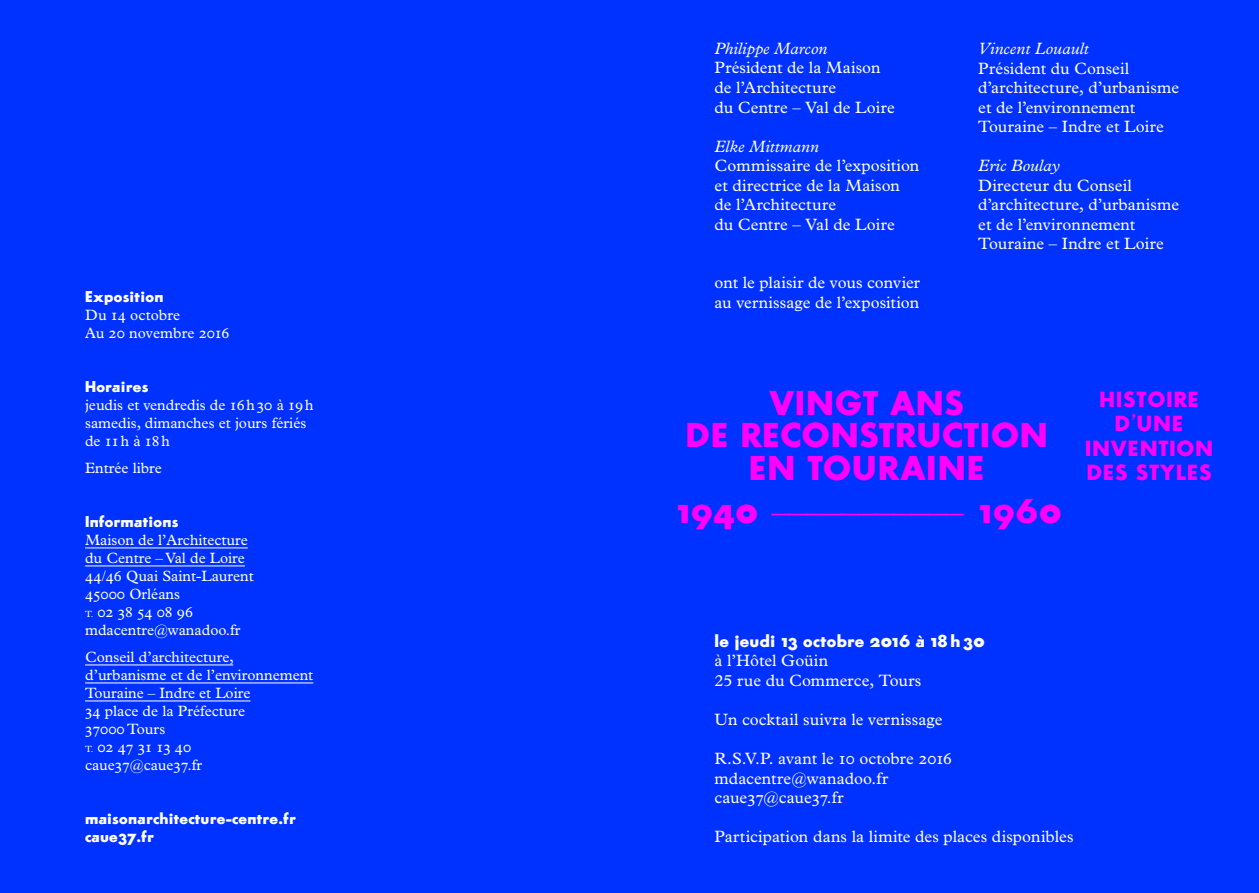
<style>
.page{position:relative;width:1259px;height:893px;background:#0032ff}
.page>*{position:absolute;margin:0;border:0;box-sizing:border-box;transform-origin:0 0}
.t1{font:700 33px/32.5px "Futura Classic";letter-spacing:.045em;color:#f0f;text-align:center}
.t2{font:300 33px "Futura Classic";color:#f0f}
.t3{font:700 21px/24.5px "Futura Classic";letter-spacing:.06em;color:#f0f;text-align:center}
.t4{font:16.5px/19.5px "Plantin MT Std";letter-spacing:.005em;color:#fff}
.t5{font:italic 16.5px "Plantin MT Std";letter-spacing:.005em;color:#fff}
.t6{font:700 16.5px "Futura Classic";letter-spacing:.015em;color:#fff}
.t7{font:15px/18px "Plantin MT Std";color:#fff}
.t8{font:700 15px/18px "Futura Classic";letter-spacing:.02em;color:#fff}
.s1{font-size:9px}
.s2{font-weight:700}
</style>
<div class="page">
<hr style="left:85px;top:548px;width:163px;height:1px;background:#fff">
<hr style="left:85px;top:566px;width:160px;height:1px;background:#fff">
<hr style="left:85px;top:665px;width:148px;height:1px;background:#fff">
<hr style="left:85px;top:683px;width:228px;height:1px;background:#fff">
<hr style="left:85px;top:701px;width:165px;height:1px;background:#fff">
<p class="t8" style="left:85px;top:287px;width:80px">Exposition</p>
<p class="t7" style="left:85px;top:306px;width:146px">Du 14 octobre<br>Au 20 novembre 2016</p>
<p class="t8" style="left:85px;top:377px;width:65px">Horaires</p>
<p class="t7" style="left:85px;top:396px;width:230px">jeudis et vendredis de 16h30 à 19h samedis, dimanches et jours fériés de 11h à 18h</p>
<p class="t7" style="left:85px;top:459px;width:78px">Entrée libre</p>
<p class="t8" style="left:85px;top:512px;width:95px">Informations</p>
<p class="t7" style="left:85px;top:531px;width:170px">Maison de l’Architecture du Centre – Val de Loire<br>44/46 Quai Saint-Laurent<br>45000 Orléans<br><span class="s1">T.</span> 02 38 54 08 96 mdacentre@wanadoo.fr</p>
<p class="t7" style="left:85px;top:648px;width:230px">Conseil d’architecture, d’urbanisme et de l’environnement<br>Touraine – Indre et Loire<br>34 place de la Préfecture<br>37000 Tours<br><span class="s1">T.</span> 02 47 31 13 40<br>caue37@caue37.fr</p>
<p class="t8" style="left:85px;top:809px;width:212px">maisonarchitecture-centre.fr caue37.fr</p>
<p class="t5" style="left:714px;top:39px;width:114px">Philippe Marcon</p>
<p class="t4" style="left:714px;top:58px;width:182px">Président de la Maison de l’Architecture<br>du Centre – Val de Loire</p>
<p class="t5" style="left:714px;top:136px;width:106px">Elke Mittmann</p>
<p class="t4" style="left:714px;top:156px;width:206px">Commissaire de l’exposition et directrice de la Maison de l’Architecture<br>du Centre – Val de Loire</p>
<p class="t4" style="left:714px;top:273px;width:207px">ont le plaisir de vous convier au vernissage de l’exposition</p>
<p class="t5" style="left:978px;top:39px;width:112px">Vincent Louault</p>
<p class="t4" style="left:978px;top:58px;width:202px">Président du Conseil d’architecture, d’urbanisme et de l’environnement<br>Touraine – Indre et Loire</p>
<p class="t5" style="left:978px;top:156px;width:83px">Eric Boulay</p>
<p class="t4" style="left:978px;top:175px;width:202px">Directeur du Conseil d’architecture, d’urbanisme et de l’environnement<br>Touraine – Indre et Loire</p>
<h1 class="t1" style="left:686px;top:386px;width:363px">VINGT ans<br>de reconstruction en Touraine</h1>
<h1 class="t2" style="left:676px;top:491px;width:387px"><span class="s2">1940</span> ——————————— <span class="s2">1960</span></h1>
<p class="t3" style="left:1085px;top:387px;width:129px">Histoire d’une invention des styles</p>
<p class="t6" style="left:714px;top:631px;width:272px">le jeudi 13 octobre 2016 à 18h 30</p>
<p class="t4" style="left:714px;top:651px;width:208px">à l’Hôtel Goüin<br>25 rue du Commerce, Tours</p>
<p class="t4" style="left:714px;top:710px;width:229px">Un cocktail suivra le vernissage</p>
<p class="t4" style="left:714px;top:749px;width:239px">R.S.V.P. avant le 10 octobre 2016 mdacentre@wanadoo.fr caue37@caue37.fr</p>
<p class="t4" style="left:714px;top:827px;width:360px">Participation dans la limite des places disponibles</p>
</div>
